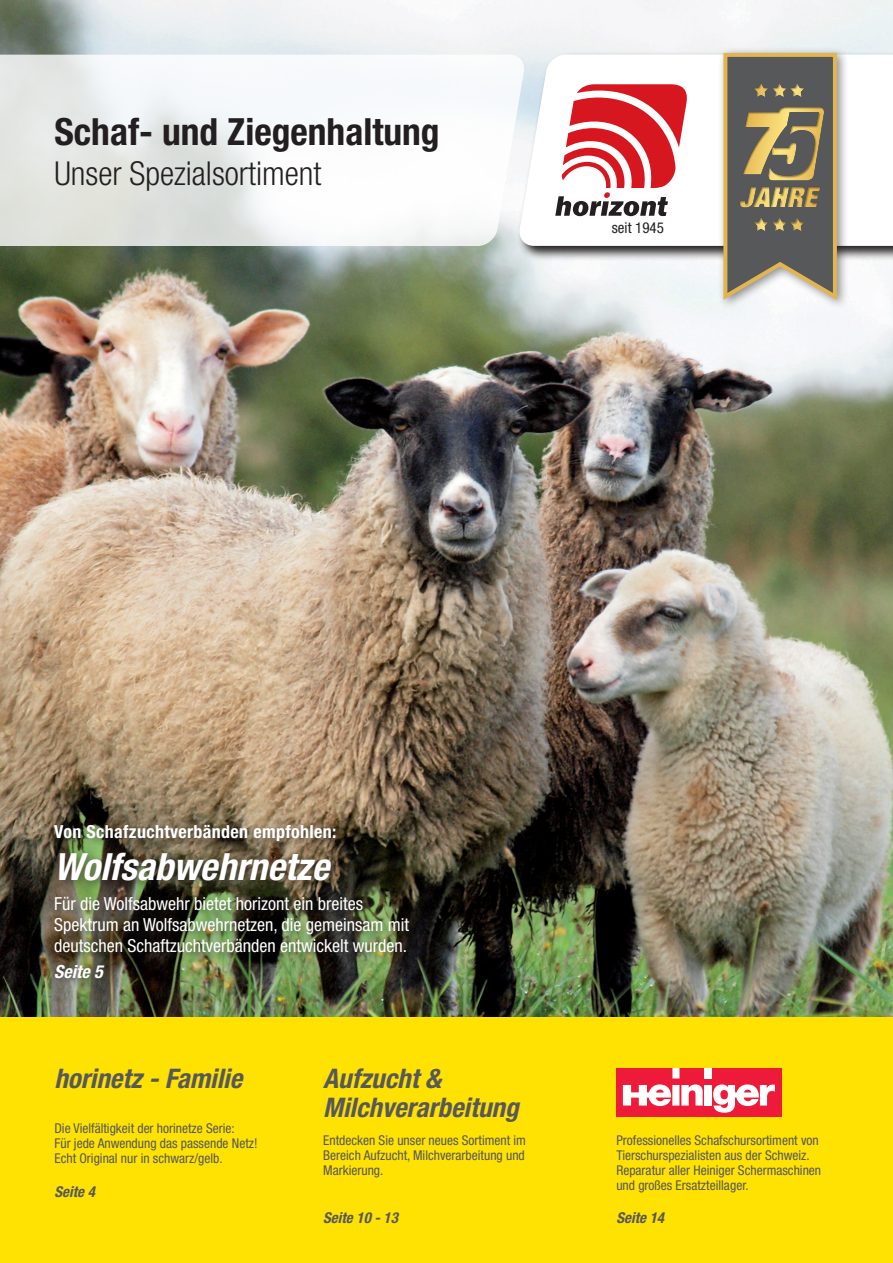
<style>
.page{position:relative;width:893px;height:1263px;background:#fff}
.page>*{position:absolute;margin:0;border:0;box-sizing:border-box;transform-origin:0 0}
.t1{font:700 condensed 37.5px "Helvetica Neue";color:#231f20}
.t2{font:italic 700 condensed 37.5px "Helvetica Neue";color:#fff}
.t3{font:300 condensed 33px "Helvetica Neue";color:#231f20}
.t4{font:italic 700 condensed 27px "Helvetica Neue";color:#57585a}
.Fließtext{font:condensed 18px/21px "Helvetica Neue";color:#fff}
.t5{font:700 condensed 18px "Helvetica Neue";letter-spacing:.02em;color:#fff}
.Fließtext-2{font:italic 700 condensed 18px "Helvetica Neue";color:#fff}
.t6{font:italic 700 condensed 15px "Helvetica Neue";color:#57585a}
.t7{font:condensed 15px "Helvetica Neue";color:#231f20}
.t8{font:condensed 13.5px/15px "Helvetica Neue";color:#57585a}
</style>
<div class="page">
<img style="left:0;top:0;width:893px;height:1017px">
<div style="left:48px;top:819px;width:373px;height:170px;background:#231f20;opacity:.6"></div>
<div style="left:0;top:1017px;width:893px;height:246px;background:#ffe201"></div>
<div style="left:616px;top:1068px;width:166px;height:48px;background:#ed1a3a"></div>
<div style="left:704px;top:1068px;width:8px;height:10px;background:#fff"></div>
<div style="left:704px;top:1085px;width:8px;height:20px;background:#fff"></div>
<svg style="left:713px;top:1084px;width:62px;height:29px"></svg>
<svg style="left:623px;top:1068px;width:80px;height:38px"></svg>
<svg style="left:517px;top:52px;width:376px;height:209px"></svg>
<svg style="left:527px;top:55px;width:366px;height:191px"></svg>
<svg style="left:555px;top:84px;width:132px;height:132px"></svg>
<div style="left:717px;top:47px;width:132px;height:263px;background:#231f20;opacity:.5"></div>
<svg style="left:721px;top:51px;width:118px;height:252px"></svg>
<div style="left:751px;top:81px;width:54px;height:151px;background:#231f20;opacity:.5"></div>
<div style="left:737px;top:107px;width:87px;height:103px;background:#231f20;opacity:.5"></div>
<svg style="left:0;top:55px;width:527px;height:191px;fill:#f6f9fa"></svg>
<p class="t1" style="left:54px;top:109px;width:387px">Schaf- und Ziegenhaltung</p>
<p class="t3" style="left:54px;top:154px;width:268px">Unser Spezialsortiment</p>
<p class="t7" style="left:612px;top:219px;width:54px">seit 1945</p>
<p class="t5" style="left:54px;top:821px;width:284px">Von Schafzuchtverbänden empfohlen:</p>
<p class="t2" style="left:54px;top:844px;width:276px">Wolfsabwehrnetze</p>
<p class="Fließtext" style="left:54px;top:893px;width:356px">Für die Wolfsabwehr bietet horizont ein breites<br>Spektrum an Wolfsabwehrnetzen, die gemeinsam mit deutschen Schaftzuchtverbänden entwickelt wurden.</p>
<p class="Fließtext-2" style="left:54px;top:960px;width:50px">Seite 5</p>
<p class="t4" style="left:54px;top:1062px;width:189px">horinetz - Familie</p>
<p class="t8" style="left:54px;top:1121px;width:182px">Die Vielfältigkeit der horinetze Serie:</p>
<p class="t8" style="left:54px;top:1136px;width:205px">Für jede Anwendung das passende Netz!<br>Echt Original nur in schwarz/gelb.</p>
<p class="t6" style="left:54px;top:1182px;width:42px">Seite 4</p>
<p class="t4" style="left:323px;top:1062px;width:119px">Aufzucht &amp;</p>
<p class="t4" style="left:323px;top:1091px;width:197px">Milchverarbeitung</p>
<p class="t8" style="left:323px;top:1133px;width:204px;text-align:justify">Entdecken Sie unser neues Sortiment im Bereich Aufzucht, Milchverarbeitung und Markierung.</p>
<p class="t6" style="left:323px;top:1209px;width:76px">Seite 10 - 13</p>
<p class="t8" style="left:616px;top:1133px;width:206px">Professionelles Schafschursortiment von Tierschurspezialisten aus der Schweiz.<br>Reparatur aller Heiniger Schermaschinen und großes Ersatzteillager.</p>
<p class="t6" style="left:616px;top:1209px;width:49px">Seite 14</p>
</div>
